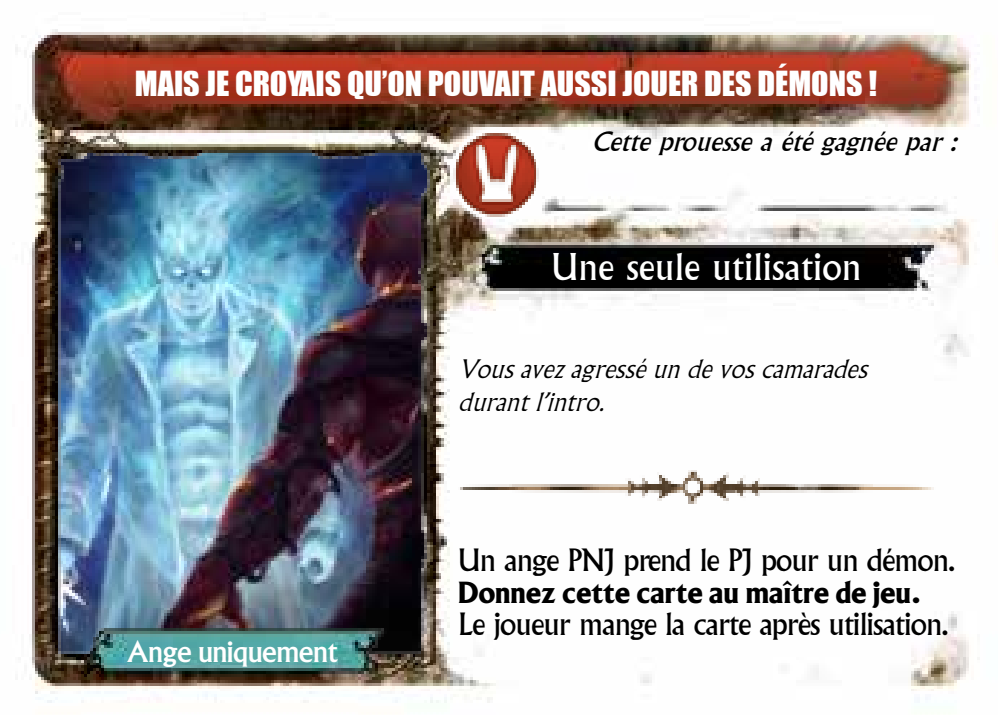
<style>
.page{position:relative;width:998px;height:715px;background:#fff}
.page>*{position:absolute;margin:0;border:0;box-sizing:border-box;transform-origin:0 0}
.t1{font:36px "Albertus";color:#fff}
.t2{font:32px "Impact";color:#fff}
.t3{font:32px "Albertus Bld";color:#000}
.t4{font:32px "Albertus Mdm";color:#fff}
.t5{font:30px "Albertus";letter-spacing:-.035em;color:#000}
.t6{font:italic 28px/33.6px "Albertus M Lgt";color:#000}
.t7{font:italic 26px "Albertus";color:#000}
</style>
<div class="page">
<img style="left:15px;top:29px;width:962px;height:674px">
<img style="left:451px;top:463px;width:492px;height:41px">
<p class="t2" style="left:135px;top:61px;width:744px">MAIS JE CROYAIS QU’ON POUVAIT AUSSI JOUER DES DÉMONS !</p>
<p class="t7" style="left:592px;top:127px;width:374px">Cetteprouesseaétégagnéepar :</p>
<p class="t1" style="left:551px;top:245px;width:312px">Une seule utilisation</p>
<p class="t4" style="left:127px;top:629px;width:213px">Ange uniquement</p>
<p class="t6" style="left:458px;top:354px;width:421px">Vousavezagresséundevoscamarades durant l’intro.</p>
<p class="t5" style="left:458px;top:542px;width:499px">Un ange PNJ prend le PJ pour un démon.</p>
<p class="t3" style="left:458px;top:571px;width:465px">Donnez cette carte au maître de jeu.</p>
<p class="t5" style="left:458px;top:606px;width:492px">Le joueur mange la carte après utilisation.</p>
</div>
